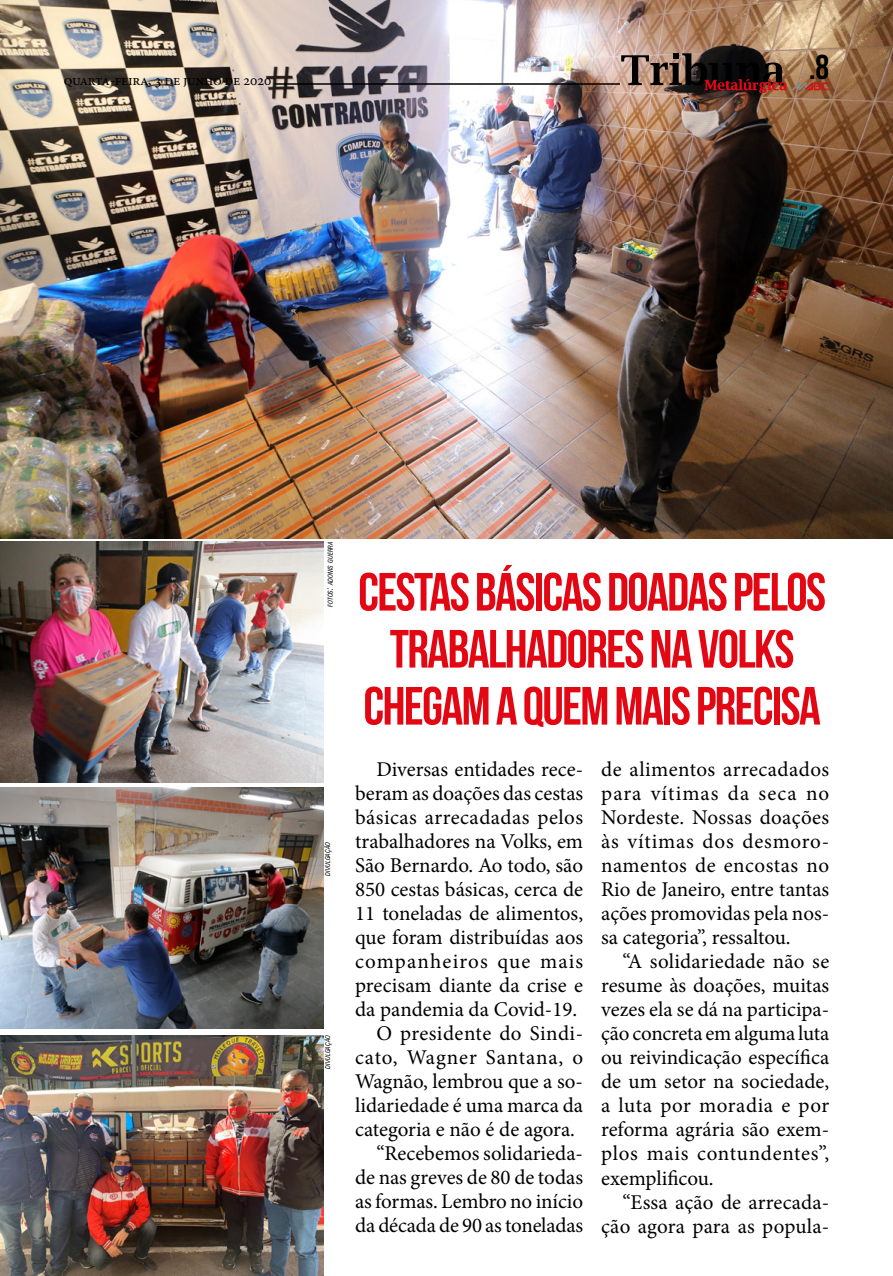
<style>
.page{position:relative;width:893px;height:1276px;background:#fff}
.page>*{position:absolute;margin:0;border:0;box-sizing:border-box;transform-origin:0 0}
.t1{font:53.7px/57px "Bebas Neue";letter-spacing:-.03em;color:#e30613;text-align:center}
.t2{font:34.5px "Bebas Neue";color:#000}
.t3{font:21px/24px "Minion Pro";color:#000;text-align:justify}
.t4{font:15px "Minion Pro";letter-spacing:-.02em;color:#000}
.t5{font:italic condensed 6.6px "Swiss 721 BT";letter-spacing:-.005em;color:#000}
.s1{font-size:9.3px}
</style>
<div class="page">
<img style="left:0;top:0;width:893px;height:538px">
<img style="left:621px;top:53px;width:208px;height:40px">
<hr style="left:275px;top:83px;width:345px;height:2px;background:#000">
<img style="left:0;top:1035px;width:323px;height:241px">
<img style="left:0;top:788px;width:323px;height:240px">
<img style="left:0;top:541px;width:323px;height:241px">
<p class="t4" style="left:64px;top:70px;width:209px">quarta-feira, 3 de junho de 2020</p>
<h2 class="t2" style="left:809px;top:48px;width:22px">.8</h2>
<p class="t5" style="left:327px;top:607px;width:67px;rotate:-90deg">fotos<span class="s1">:</span> adonis guerra</p>
<p class="t5" style="left:324px;top:876px;width:35px;rotate:-90deg">divulgação</p>
<p class="t5" style="left:324px;top:1068px;width:35px;rotate:-90deg">divulgação</p>
<h1 class="t1" style="left:358px;top:563px;width:469px">CESTAS BÁSICAS DOADAS PELOS<br>TRABALHADORES NA VOLKS<br>CHEGAM A QUEM MAIS PRECISA</h1>
<p class="t3" style="left:376px;top:757px;width:208px">Diversas entidades rece-</p>
<p class="t3" style="left:355px;top:781px;width:230px">beram as doações das cestas</p>
<p class="t3" style="left:355px;top:805px;width:230px">básicas arrecadadas pelos</p>
<p class="t3" style="left:355px;top:829px;width:230px">trabalhadores na Volks, em</p>
<p class="t3" style="left:355px;top:853px;width:230px">São Bernardo. Ao todo, são</p>
<p class="t3" style="left:355px;top:877px;width:230px">850 cestas básicas, cerca de</p>
<p class="t3" style="left:355px;top:901px;width:230px">11 toneladas de alimentos,</p>
<p class="t3" style="left:355px;top:925px;width:230px">que foram distribuídas aos</p>
<p class="t3" style="left:355px;top:949px;width:230px">companheiros que mais</p>
<p class="t3" style="left:355px;top:973px;width:230px">precisam diante da crise e</p>
<p class="t3" style="left:355px;top:997px;width:224px">da pandemia da Covid-19.</p>
<p class="t3" style="left:376px;top:1021px;width:208px">O presidente do Sindi-</p>
<p class="t3" style="left:355px;top:1045px;width:230px">cato, Wagner Santana, o</p>
<p class="t3" style="left:355px;top:1069px;width:230px">Wagnão, lembrou que a so-</p>
<p class="t3" style="left:355px;top:1093px;width:230px">lidariedade é uma marca da</p>
<p class="t3" style="left:355px;top:1117px;width:221px">categoria e não é de agora.</p>
<p class="t3" style="left:376px;top:1141px;width:208px">“Recebemos solidarieda-</p>
<p class="t3" style="left:355px;top:1165px;width:230px">de nas greves de 80 de todas</p>
<p class="t3" style="left:355px;top:1189px;width:230px">as formas. Lembro no início</p>
<p class="t3" style="left:355px;top:1213px;width:230px">da década de 90 as toneladas</p>
<p class="t3" style="left:601px;top:757px;width:230px">de alimentos arrecadados para vítimas da seca no Nordeste. Nossas doações às vítimas dos desmoro&shy;namentos de encostas no Rio de Janeiro, entre tantas ações promovidas pela nos&shy;sa categoria”, ressaltou.</p>
<p class="t3" style="left:601px;top:949px;width:230px;text-indent:21px">“A solidariedade não se resume às doações, muitas vezes ela se dá na participa&shy;ção concreta em alguma luta ou reivindicação específica de um setor na sociedade, a luta por moradia e por reforma agrária são exem&shy;plos mais contundentes”, exemplificou.</p>
<p class="t3" style="left:601px;top:1190px;width:230px;text-align:right">“Essa ação de arrecada&shy;ção agora para as popula-</p>
</div>
